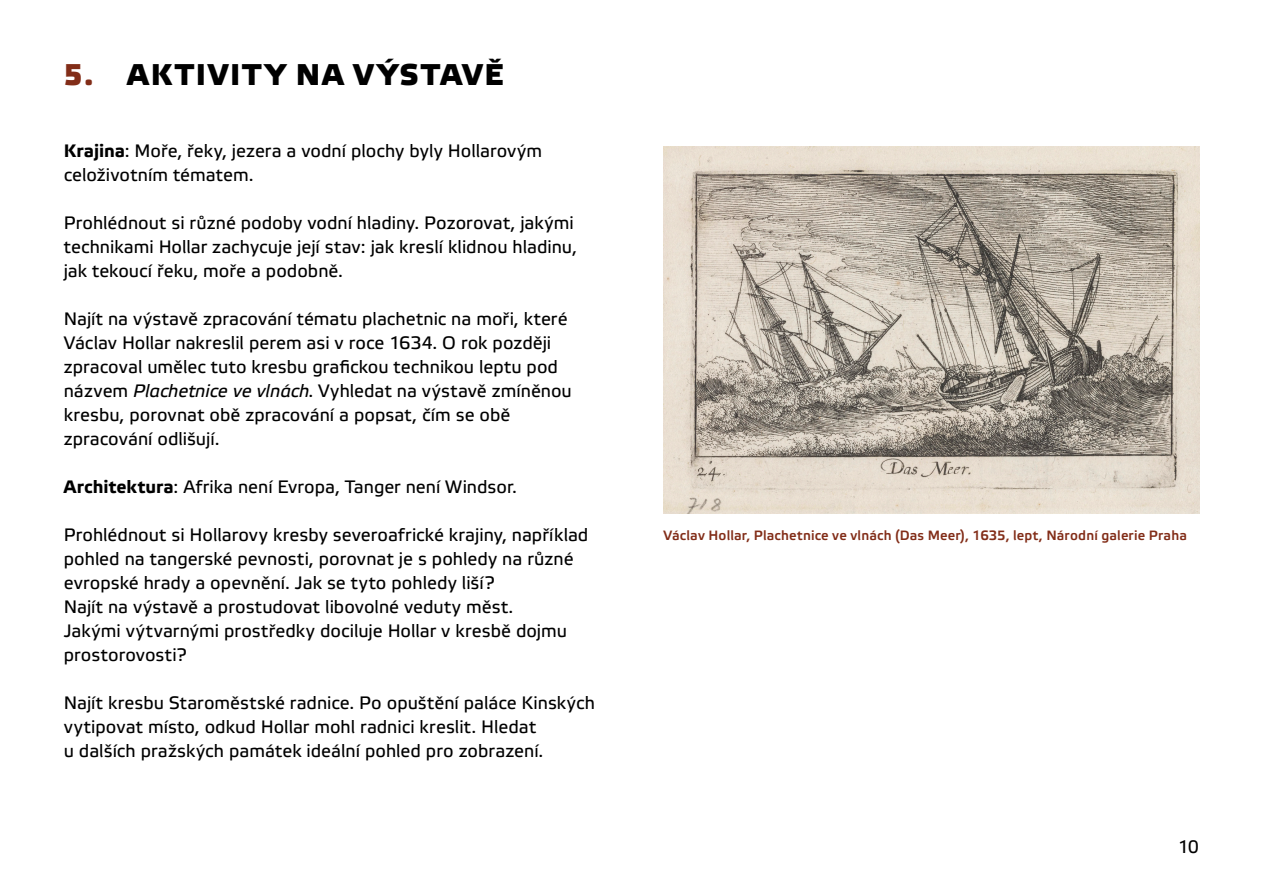
<style>
.page{position:relative;width:1263px;height:893px;background:#fff}
.page>*{position:absolute;margin:0;border:0;box-sizing:border-box;transform-origin:0 0}
.t1{font:500 30px "Etelka";letter-spacing:.07em;color:#000}
.t2{font:18px/24px "Etelka Text";color:#000}
.t3{font:500 13.5px "Etelka";letter-spacing:.01em;color:#822d18}
.s1{color:#822d18}
.s2{font-weight:700}
.s3{font-style:italic}
</style>
<div class="page">
<img style="left:663px;top:147px;width:536px;height:367px">
<h1 class="t1" style="left:64px;top:56px;width:441px"><span class="s1">5.</span> AKTIVITY NA VÝSTAVĚ</h1>
<p class="t2" style="left:64px;top:140px;width:480px"><span class="s2">Krajina</span>: M oře, řeky, jezera a vodní plochy byly Hollarovým celoživotním tématem.</p>
<p class="t2" style="left:64px;top:212px;width:515px">Prohlédnout si různé podoby vodní hladiny. Pozorovat, jakými technikami Hollar zachycuje její stav: jak kreslí klidnou hladinu, jak tekoucí řeku, moře a podobně.</p>
<p class="t2" style="left:64px;top:308px;width:510px">N ajít na výstavě zpracování tématu plachetnic na moři, které Václav Hollar nakreslil perem asi v roce 1634. O rok později zpracoval umělec tuto kresbu grafickou technikou leptu pod názvem <span class="s3">Plachetnice ve vlnách</span>. Vyhledat na výstavě zmíněnou kresbu, porovnat obě zpracování a popsat, čím se obě zpracování odlišují.</p>
<p class="t2" style="left:64px;top:476px;width:455px"><span class="s2">Architektura</span>: Afrika není Evropa, Tanger není Windsor.</p>
<p class="t2" style="left:64px;top:524px;width:526px">Prohlédnout si Hollarovy kresby severoafrické krajiny, například pohled na tangerské pevnosti, porovnat je s pohledy na různé evropské hrady a opevnění. Jak se tyto pohledy liší?<br>N ajít na výstavě a prostudovat libovolné veduty měst.<br>Jakými výtvarnými prostředky dociluje Hollar v kresbě dojmu prostorovosti?</p>
<p class="t2" style="left:64px;top:692px;width:533px">N ajít kresbu Staroměstské radnice. Po opuštění paláce Kinských vytipovat místo, odkud Hollar mohl radnici kreslit. Hledat<br>u dalších pražských památek ideální pohled pro zobrazení.</p>
<p class="t3" style="left:663px;top:527px;width:525px">Václav Hollar, Plachetnice ve vlnách (Das Meer), 1635, lept, Národní galerie Praha</p>
<p class="t2" style="left:1178px;top:835px;width:23px">10</p>
</div>
